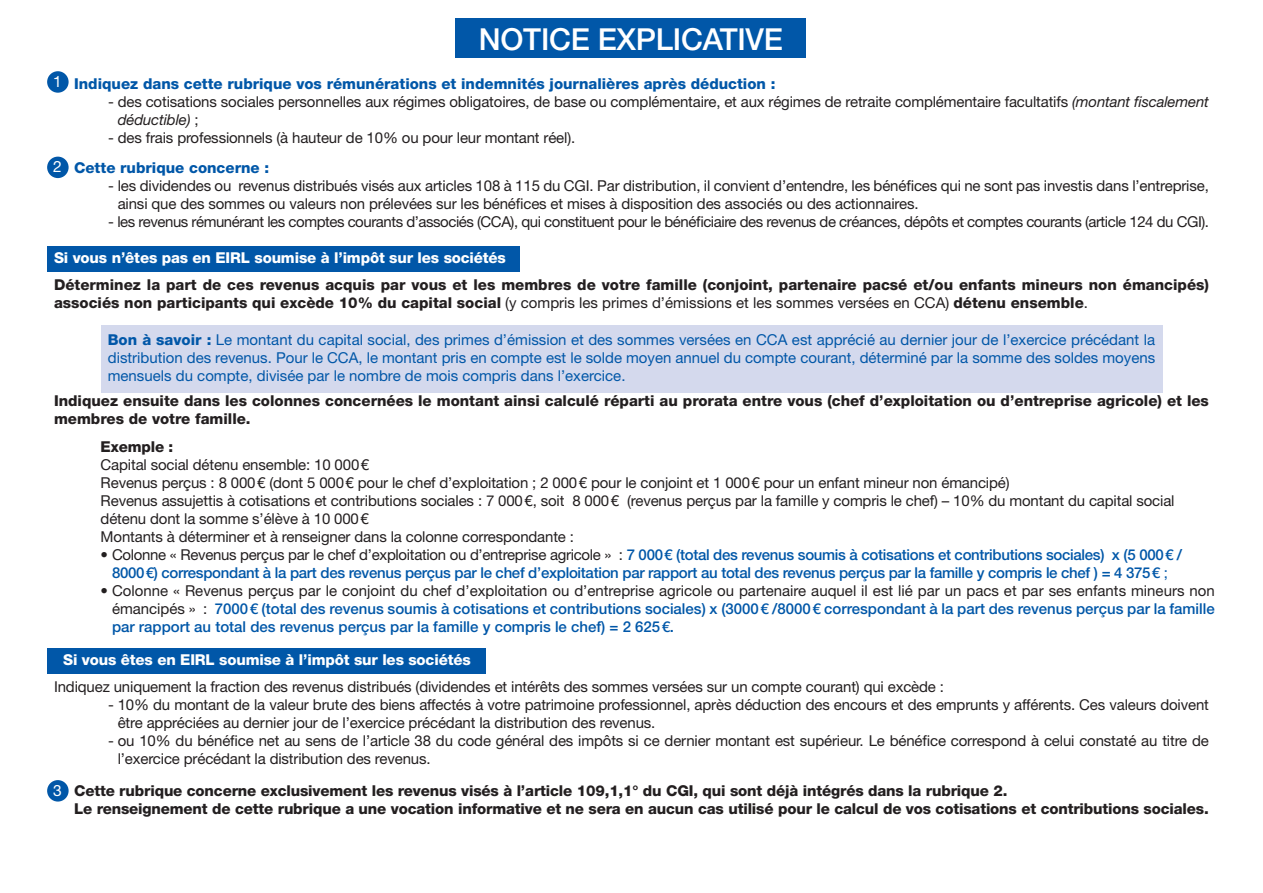
<style>
.page{position:relative;width:1263px;height:893px;background:#fff}
.page>*{position:absolute;margin:0;border:0;box-sizing:border-box;transform-origin:0 0}
.t1{font:500 30.3px "Helvetica Neue LT";letter-spacing:-.01em;color:#fff}
.t2{font:15.6px "Helvetica Neue LT";color:#fff}
.t3{font:15px/18px "Helvetica Neue LT";letter-spacing:-.01em;color:#231f20}
.t4{font:800 15px/18px "Helvetica Neue LT";color:#231f20}
.t5{font:500 15px/18px "Helvetica Neue LT";letter-spacing:-.02em;color:#0157a8;text-align:center}
.t6{font:15px/18px "Helvetica Neue LT";color:#0157a8;text-align:justify}
.t7{font:15px "Helvetica Neue LT";letter-spacing:-.03em;color:#231f20}
.t8{font:800 15px "Helvetica Neue LT";color:#0157a8}
.t9{font:800 15px "Helvetica Neue LT";letter-spacing:-.01em;color:#fff}
.s1{font-style:italic}
.s2{font-weight:400}
.s3{font-weight:800}
.s4{font-weight:400;color:#231f20}
</style>
<div class="page">
<div style="left:456px;top:18px;width:350px;height:39px;background:#0157a8"></div>
<div style="left:47px;top:247px;width:472px;height:25px;background:#0157a8"></div>
<div style="left:47px;top:648px;width:438px;height:26px;background:#0157a8"></div>
<div style="left:47px;top:71px;width:22px;height:22px;background:#0157a8;border-radius:50%"></div>
<div style="left:47px;top:157px;width:22px;height:21px;background:#0157a8;border-radius:50%"></div>
<div style="left:47px;top:780px;width:22px;height:21px;background:#0157a8;border-radius:50%"></div>
<div style="left:101px;top:325px;width:1061px;height:67px;background:#d4d9ed"></div>
<p class="t1" style="left:479px;top:21px;width:306px">NOTICE EXPLICATIVE</p>
<p class="t8" style="left:74px;top:75px;width:703px">Indiquez dans cette rubrique vos rémunérations et indemnités journalières après déduction :</p>
<p class="t3" style="left:118px;top:93px;width:1093px;text-indent:-10px">- des cotisations sociales personnelles aux régimes obligatoires, de base ou complémentaire, et aux régimes de retraite complémentaire facultatifs <span class="s1">(montant fiscalement déductible)</span> ;</p>
<p class="t3" style="left:108px;top:129px;width:469px">- des frais professionnels (à hauteur de 10% ou pour leur montant réel).</p>
<p class="t8" style="left:74px;top:159px;width:197px">Cette rubrique concerne :</p>
<p class="t3" style="left:118px;top:177px;width:1093px;text-indent:-10px">- les dividendes ou revenus distribués visés aux articles 108 à 115 du CGI. Par distribution, il convient d’entendre, les bénéfices qui ne sont pas investis dans l’entreprise, ainsi que des sommes ou valeurs non prélevées sur les bénéfices et mises à disposition des associés ou des actionnaires.</p>
<p class="t7" style="left:108px;top:213px;width:1102px">- les revenus rémunérant les comptes courants d’associés (CCA), qui constituent pour le bénéficiaire des revenus de créances, dépôts et comptes courants (article 124 du CGI).</p>
<p class="t9" style="left:54px;top:249px;width:453px">Si vous n’êtes pas en EIRL soumise à l’impôt sur les sociétés</p>
<p class="t4" style="left:54px;top:276px;width:1156px">Déterminez la part de ces revenus acquis par vous et les membres de votre famille (conjoint, partenaire pacsé et/ou enfants mineurs non émancipés) associés non participants qui excède 10% du capital social <span class="s2">(y compris les primes d’émissions et les sommes versées en CCA)</span> détenu ensemble<span class="s2">.</span></p>
<p class="t2" style="left:53px;top:72px;width:10px">1</p>
<p class="t2" style="left:53px;top:157px;width:10px">2</p>
<p class="t6" style="left:108px;top:331px;width:1049px"><span class="s3">Bon à savoir :</span> Le montant du capital social, des primes d’émission et des sommes versées en CCA est apprécié au dernier jour de l’exercice précédant la distribution des revenus. Pour le CCA, le montant pris en compte est le solde moyen annuel du compte courant, déterminé par la somme des soldes moyens mensuels du compte, divisée par le nombre de mois compris dans l’exercice.</p>
<p class="t4" style="left:54px;top:392px;width:1156px">Indiquez ensuite dans les colonnes concernées le montant ainsi calculé réparti au prorata entre vous (chef d’exploitation ou d’entreprise agricole) et les membres de votre famille.</p>
<p class="t4" style="left:101px;top:438px;width:74px">Exemple :</p>
<p class="t3" style="left:101px;top:456px;width:270px">Capital social détenu ensemble: 10 000€</p>
<p class="t3" style="left:101px;top:474px;width:910px">Revenus perçus : 8 000€ (dont 5 000€ pour le chef d’exploitation ; 2 000€ pour le conjoint et 1 000€ pour un enfant mineur non émancipé)</p>
<p class="t3" style="left:101px;top:492px;width:1075px">Revenus assujettis à cotisations et contributions sociales : 7 000€, soit 8 000€ (revenus perçus par la famille y compris le chef) – 10% du montant du capital social détenu dont la somme s’élève à 10 000€</p>
<p class="t3" style="left:101px;top:528px;width:475px">Montants à déterminer et à renseigner dans la colonne correspondante :</p>
<p class="t5" style="left:101px;top:546px;width:1083px"><span class="s4">• Colonne « Revenus perçus par le chef d’exploitation ou d’entreprise agricole » :</span> 7 000€ (total des revenus soumis à cotisations et contributions sociales) x (5 000€ /<br>8000€) correspondant à la part des revenus perçus par le chef d’exploitation par rapport au total des revenus perçus par la famille y compris le chef ) = 4 375€ <span class="s2">;</span></p>
<p class="t5" style="left:112px;top:582px;width:1104px;text-align:justify;text-indent:-11px"><span class="s4">• Colonne « Revenus perçus par le conjoint du chef d’exploitation ou d’entreprise agricole ou partenaire auquel il est lié par un pacs et par ses enfants mineurs non émancipés » :</span> 7000€ (total des revenus soumis à cotisations et contributions sociales) x (3000€ /8000€ correspondant à la part des revenus perçus par la famille par rapport au total des revenus perçus par la famille y compris le chef) = 2 625€.</p>
<p class="t9" style="left:63px;top:651px;width:409px">Si vous êtes en EIRL soumise à l’impôt sur les sociétés</p>
<p class="t3" style="left:54px;top:678px;width:891px">Indiquez uniquement la fraction des revenus distribués (dividendes et intérêts des sommes versées sur un compte courant) qui excède :</p>
<p class="t3" style="left:118px;top:696px;width:1093px;text-indent:-10px">- 10% du montant de la valeur brute des biens affectés à votre patrimoine professionnel, après déduction des encours et des emprunts y afférents. Ces valeurs doivent être appréciées au dernier jour de l’exercice précédant la distribution des revenus.</p>
<p class="t3" style="left:118px;top:732px;width:1093px;text-indent:-10px">- ou 10% du bénéfice net au sens de l’article 38 du code général des impôts si ce dernier montant est supérieur. Le bénéfice correspond à celui constaté au titre de l’exercice précédant la distribution des revenus.</p>
<p class="t4" style="left:74px;top:782px;width:1136px">Cette rubrique concerne exclusivement les revenus visés à l’article 109,1,1° du CGI, qui sont déjà intégrés dans la rubrique 2.<br>Le renseignement de cette rubrique a une vocation informative et ne sera en aucun cas utilisé pour le calcul de vos cotisations et contributions sociales.</p>
<p class="t2" style="left:53px;top:781px;width:10px">3</p>
</div>
